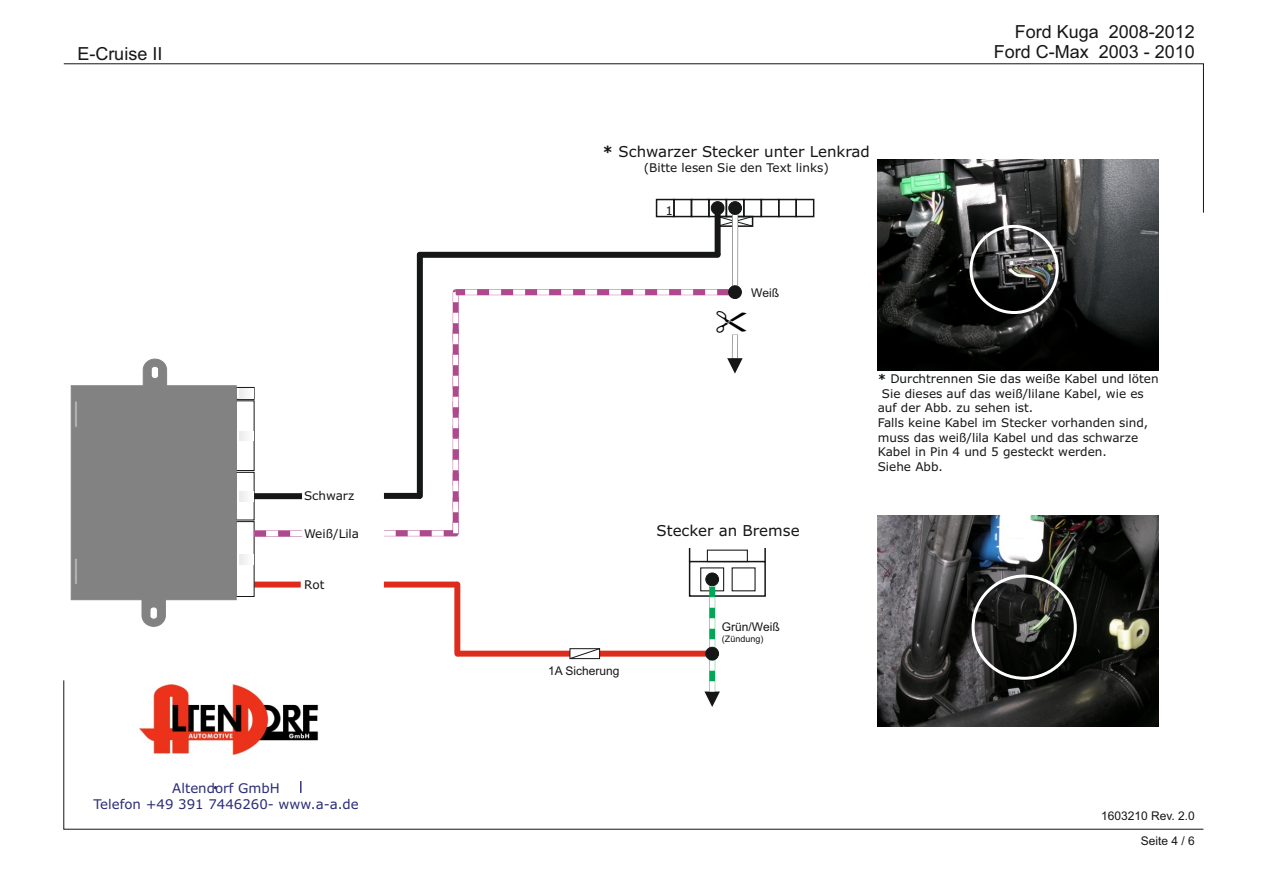
<style>
.page{position:relative;width:1263px;height:893px;background:#fff}
.page>*{position:absolute;margin:0;border:0;box-sizing:border-box;transform-origin:0 0}
.t1{font:18px/20.1px "Arial";color:#151616;text-align:right}
.t2{font:15px "Verdana";color:#151616}
.t3{font:13.35px/16.2px "Verdana";color:#2b2c77;text-align:center}
.t4{font:12px "Verdana";color:#151616}
.t5{font:12px "Arial";color:#151616}
.t6{font:9px "Arial";color:#151616}
.s1{font-weight:700}
</style>
<div class="page">
<div style="left:454px;top:585px;width:6px;height:69px;background:#dd2b1c"></div>
<div style="left:700px;top:567px;width:24px;height:24px;border:1px solid #151616"></div>
<div style="left:689px;top:561px;width:77px;height:36px;border:2px solid #151616"></div>
<div style="left:707px;top:550px;width:41px;height:12px;border:1px solid #151616"></div>
<svg style="left:689px;top:548px;width:1px;height:14px"></svg>
<svg style="left:764px;top:548px;width:2px;height:14px"></svg>
<div style="left:457px;top:651px;width:255px;height:6px;background:#dd2b1c"></div>
<svg style="left:569px;top:648px;width:31px;height:11px"></svg>
<div style="left:384px;top:582px;width:73px;height:5px;background:#dd2b1c"></div>
<img style="left:878px;top:213px;width:280px;height:157px">
<div style="left:969px;top:225px;width:90px;height:89px;border:3px solid #fff;border-radius:50%"></div>
<svg style="left:704px;top:579px;width:16px;height:101px"></svg>
<div style="left:706px;top:573px;width:13px;height:13px;background:#151616;border:1px solid #151616;border-radius:50%"></div>
<div style="left:706px;top:647px;width:13px;height:13px;background:#151616;border:1px solid #151616;border-radius:50%"></div>
<img style="left:878px;top:515px;width:280px;height:165px">
<div style="left:971px;top:574px;width:106px;height:106px;border:3px solid #fff;border-radius:50%"></div>
<svg style="left:63px;top:63px;width:1141px;height:150px"></svg>
<svg style="left:63px;top:680px;width:1141px;height:149px"></svg>
<svg style="left:71px;top:359px;width:231px;height:268px"></svg>
<div style="left:708px;top:199px;width:19px;height:18px;border:2px solid #151616"></div>
<div style="left:691px;top:199px;width:19px;height:18px;border:2px solid #151616"></div>
<div style="left:673px;top:199px;width:19px;height:18px;border:2px solid #151616"></div>
<svg style="left:721px;top:216px;width:32px;height:11px"></svg>
<div style="left:760px;top:199px;width:19px;height:18px;border:2px solid #151616"></div>
<div style="left:743px;top:199px;width:19px;height:18px;border:2px solid #151616"></div>
<div style="left:726px;top:199px;width:19px;height:18px;border:2px solid #151616"></div>
<div style="left:795px;top:199px;width:19px;height:18px;border:2px solid #151616"></div>
<div style="left:778px;top:199px;width:19px;height:18px;border:2px solid #151616"></div>
<div style="left:656px;top:199px;width:19px;height:18px;border:2px solid #151616"></div>
<div style="left:732px;top:208px;width:6px;height:84px;background:#fff"></div>
<div style="left:728px;top:201px;width:14px;height:14px;background:#151616;border:1px solid #151616;border-radius:50%"></div>
<div style="left:728px;top:286px;width:13px;height:13px;background:#151616;border:1px solid #151616;border-radius:50%"></div>
<div style="left:254px;top:493px;width:48px;height:6px;background:#151616"></div>
<div style="left:417px;top:255px;width:6px;height:241px;background:#151616"></div>
<div style="left:420px;top:252px;width:298px;height:6px;background:#151616"></div>
<div style="left:715px;top:208px;width:6px;height:47px;background:#151616"></div>
<div style="left:711px;top:201px;width:13px;height:14px;background:#151616;border:1px solid #151616;border-radius:50%"></div>
<img style="left:132px;top:680px;width:197px;height:80px">
<svg style="left:300px;top:781px;width:1px;height:12px"></svg>
<svg style="left:384px;top:289px;width:359px;height:247px"></svg>
<h1 class="t1" style="left:77px;top:45px;width:87px">E-Cruise II</h1>
<p class="t4" style="left:304px;top:491px;width:52px">Schwarz</p>
<p class="t4" style="left:304px;top:528px;width:57px">Weiß/Lila</p>
<p class="t4" style="left:304px;top:580px;width:22px">Rot</p>
<p class="t3" style="left:93px;top:781px;width:267px">Altendorf GmbH<br>Telefon +49 391 7446260- www.a-a.de</p>
<h1 class="t1" style="left:994px;top:24px;width:203px">Ford Kuga 2008-2012<br>Ford C-Max 2003 - 2010</h1>
<p class="t2" style="left:603px;top:146px;width:269px"><span class="s1">*</span> Schwarzer Stecker unter Lenkrad</p>
<p class="t4" style="left:644px;top:163px;width:187px">(Bitte lesen Sie den Text links)</p>
<p class="t4" style="left:665px;top:206px;width:9px">1</p>
<p class="t5" style="left:751px;top:288px;width:29px">Weiß</p>
<p class="t2" style="left:656px;top:525px;width:145px">Stecker an Bremse</p>
<p class="t4" style="left:878px;top:374px;width:282px"><span class="s1">*</span> Durchtrennen Sie das weiße Kabel und löten</p>
<p class="t4" style="left:882px;top:389px;width:263px">Sie dieses auf das weiß/lilane Kabel, wie es</p>
<p class="t4" style="left:878px;top:403px;width:157px">auf der Abb. zu sehen ist.</p>
<p class="t4" style="left:878px;top:418px;width:272px">Falls keine Kabel im Stecker vorhanden sind,</p>
<p class="t4" style="left:878px;top:432px;width:262px">muss das weiß/lila Kabel und das schwarze</p>
<p class="t4" style="left:878px;top:447px;width:231px">Kabel in Pin 4 und 5 gesteckt werden.</p>
<p class="t4" style="left:878px;top:461px;width:67px">Siehe Abb.</p>
<p class="t5" style="left:548px;top:666px;width:73px">1A Sicherung</p>
<p class="t5" style="left:722px;top:622px;width:59px">Grün/Weiß</p>
<p class="t6" style="left:722px;top:635px;width:43px">(Zündung)</p>
<p class="t5" style="left:1101px;top:811px;width:95px">1603210 Rev. 2.0</p>
<p class="t5" style="left:1141px;top:837px;width:56px">Seite 4 / 6</p>
</div>
